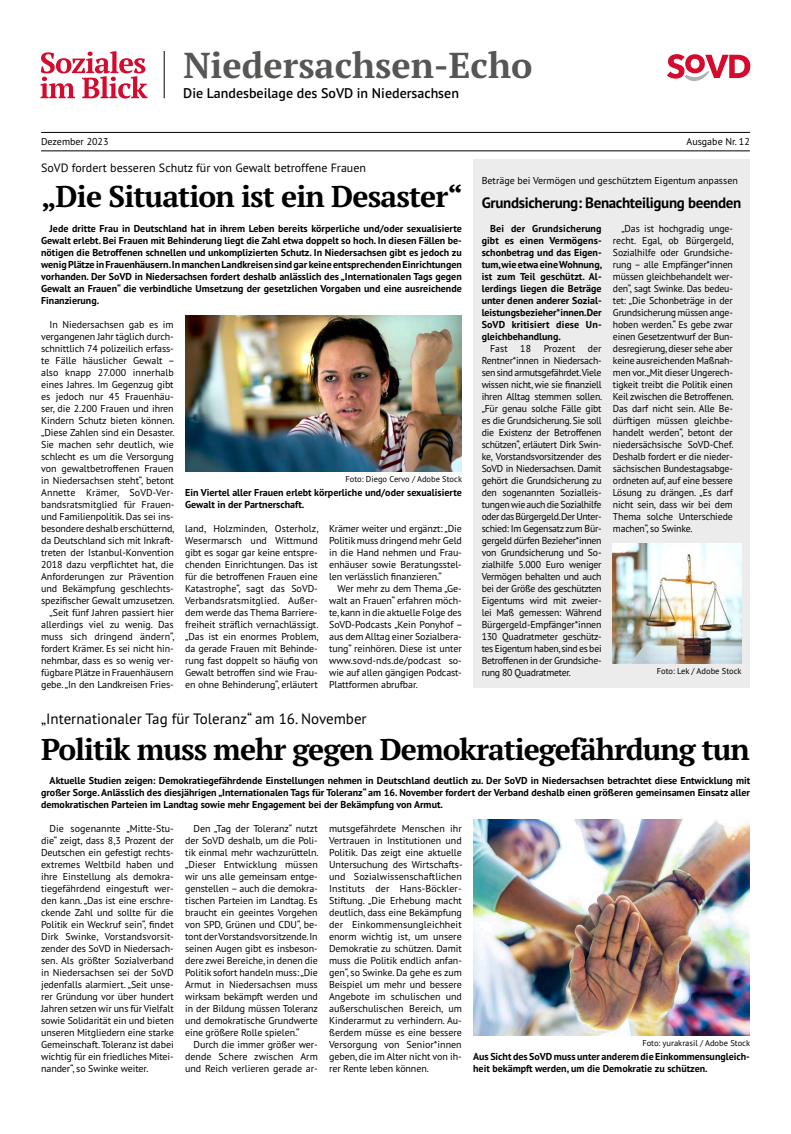
<style>
.page{position:relative;width:791px;height:1134px;background:#fff}
.page>*{position:absolute;margin:0;border:0;box-sizing:border-box;transform-origin:0 0}
.t1{font:700 36px "PT Serif Pro";color:#565655}
.t2{font:700 30px "PT Serif Pro";letter-spacing:-.035em;color:#000}
.t3{font:15px "PT Sans Pro";color:#000}
.t4{font:700 15px "PT Sans Pro";letter-spacing:-.02em;color:#000}
.t5{font:600 14px "PT Sans Pro";color:#000}
.t6{font:12px "PT Sans Pro";color:#000}
.t7{font:10px/12px "PT Sans Pro";letter-spacing:-.01em;color:#000;text-align:justify}
.t8{font:700 10px/12px "PT Sans Pro";color:#000;text-align:justify}
.t9{font:8.5px "PT Sans Pro";color:#000}
</style>
<div class="page">
<img style="left:473px;top:820px;width:277px;height:216px">
<img style="left:185px;top:316px;width:277px;height:156px">
<div style="left:473px;top:160px;width:277px;height:528px;background:#ececec"></div>
<img style="left:613px;top:544px;width:128px;height:120px">
<hr style="left:164px;top:51px;width:1px;height:47px;background:#000">
<hr style="left:41px;top:132px;width:709px;height:1px;background:#000">
<hr style="left:41px;top:151px;width:709px;height:1px;background:#000">
<svg style="left:41px;top:51px;width:107px;height:48px"></svg>
<svg style="left:667px;top:54px;width:83px;height:27px"></svg>
<h1 class="t1" style="left:183px;top:41px;width:351px">Niedersachsen-Echo</h1>
<h3 class="t5" style="left:183px;top:84px;width:277px">Die Landesbeilage des SoVD in Niedersachsen</h3>
<p class="t7" style="left:41px;top:135px;width:69px">Dezember 2023</p>
<p class="t7" style="left:686px;top:135px;width:65px">Ausgabe Nr. 12</p>
<p class="t6" style="left:41px;top:160px;width:326px">SoVD fordert besseren Schutz für von Gewalt betroffene Frauen</p>
<h2 class="t2" style="left:41px;top:177px;width:423px">„Die Situation ist ein Desaster“</h2>
<p class="t8" style="left:41px;top:222px;width:422px;text-indent:8px">Jede dritte Frau in Deutschland hat in ihrem Leben bereits körperliche und/oder sexualisierte Gewalt erlebt. Bei Frauen mit Behinderung liegt die Zahl etwa doppelt so hoch. In diesen Fällen be&shy;nötigen die Betroffenen schnellen und unkomplizierten Schutz. In Niedersachsen gibt es jedoch zu wenig Plätze in Frauenhäusern. In manchen Landkreisen sind gar keine entsprechenden Einrichtungen vorhanden. Der SoVD in Niedersachsen fordert deshalb anlässlich des „Internationalen Tags gegen Gewalt an Frauen“ die verbindliche Umsetzung der gesetzlichen Vorgaben und eine ausreichende Finanzierung.</p>
<p class="t7" style="left:41px;top:318px;width:135px;text-align:right">In Niedersachsen gab es im vergangenen Jahr täglich durch&shy;schnittlich 74 polizeilich erfass&shy;te Fälle häuslicher Gewalt – also knapp 27.000 innerhalb eines Jahres. Im Gegenzug gibt es jedoch nur 45 Frauenhäu&shy;ser, die 2.200 Frauen und ihren<br>Kindern Schutz bieten können. „Diese Zahlen sind ein Desaster.<br>Sie machen sehr deutlich, wie schlecht es um die Versorgung von gewaltbetroffenen Frauen in Niedersachsen steht“, betont<br>Annette Krämer, SoVD-Ver&shy;bandsratsmitglied für Frauen&shy;und Familienpolitik. Das sei ins&shy;besondere deshalb erschütternd, da Deutschland sich mit Inkraft&shy;treten der Istanbul-Konvention<br>2018 dazu verpflichtet hat, die<br>Anforderungen zur Prävention und Bekämpfung geschlechts&shy;spezifischer Gewalt umzusetzen. „Seit fünf Jahren passiert hier allerdings viel zu wenig. Das muss sich dringend ändern“, fordert Krämer. Es sei nicht hin&shy;nehmbar, dass es so wenig ver&shy;fügbare Plätze in Frauenhäusern gebe. „In den Landkreisen Fries-</p>
<p class="t9" style="left:346px;top:473px;width:118px">Foto: Diego Cervo / Adobe Stock</p>
<p class="t8" style="left:185px;top:486px;width:278px">Ein Viertel aller Frauen erlebt körperliche und/oder sexualisierte<br>Gewalt in der Partnerschaft.</p>
<p class="t7" style="left:185px;top:522px;width:135px">land, Holzminden, Osterholz, Wesermarsch und Wittmund gibt es sogar gar keine entspre&shy;chenden Einrichtungen. Das ist für die betroffenen Frauen eine Katastrophe“, sagt das SoVD-Verbandsratsmitglied. Außer&shy;dem werde das Thema Barriere&shy;freiheit sträflich vernachlässigt. „Das ist ein enormes Problem, da gerade Frauen mit Behinde&shy;rung fast doppelt so häufig von Gewalt betroffen sind wie Frau&shy;en ohne Behinderung“, erläutert</p>
<p class="t7" style="left:329px;top:522px;width:134px">Krämer weiter und ergänzt: „Die Politik muss dringend mehr Geld in die Hand nehmen und Frau&shy;enhäuser sowie Beratungsstel&shy;len verlässlich finanzieren.“</p>
<p class="t7" style="left:329px;top:582px;width:135px;text-indent:8px">Wer mehr zu dem Thema „Ge&shy;walt an Frauen“ erfahren möch&shy;te, kann in die aktuelle Folge des SoVD-Podcasts „Kein Ponyhof – aus dem Alltag einer Sozialbera&shy;tung“ reinhören. Diese ist unter www.sovd-nds.de/podcast so&shy;wie auf allen gängigen Podcast-Plattformen abrufbar.</p>
<h3 class="t3" style="left:41px;top:709px;width:327px">„Internationaler Tag für Toleranz“ am 16. November</h3>
<p class="t7" style="left:482px;top:174px;width:258px">Beträge bei Vermögen und geschütztem Eigentum anpassen</p>
<h3 class="t4" style="left:482px;top:193px;width:261px">Grundsicherung: Benachteiligung beenden</h3>
<p class="t8" style="left:482px;top:222px;width:122px;text-indent:8px">Bei der Grundsicherung gibt es einen Vermögens&shy;schonbetrag und das Eigen&shy;tum, wie etwa eine Wohnung, ist zum Teil geschützt. Al&shy;lerdings liegen die Beträge unter denen anderer Sozial&shy;leistungsbezieher*innen. Der SoVD kritisiert diese Un&shy;gleichbehandlung.</p>
<p class="t7" style="left:490px;top:342px;width:19px">Fast</p>
<p class="t7" style="left:520px;top:342px;width:12px">18</p>
<p class="t7" style="left:544px;top:342px;width:33px">Prozent</p>
<p class="t7" style="left:613px;top:222px;width:122px;text-indent:9px">„Das ist hochgradig unge&shy;recht. Egal, ob Bürgergeld, Sozialhilfe oder Grundsiche&shy;rung – alle Empfänger*innen müssen gleichbehandelt wer&shy;den“, sagt Swinke. Das bedeu&shy;tet: „Die Schonbeträge in der Grundsicherung müssen ange&shy;hoben werden.“ Es gebe zwar einen Gesetzentwurf der Bun&shy;desregierung, dieser sehe aber keine ausreichenden Maßnah&shy;men vor.„Mit dieser Ungerech&shy;tigkeit treibt die Politik einen Keil zwischen die Betroffenen.<br>Das darf nicht sein. Alle Be&shy;dürftigen müssen gleichbe&shy;handelt werden“, betont der niedersächsische SoVD-Chef.<br>Deshalb fordert er die nieder&shy;sächsischen Bundestagsabge&shy;ordneten auf, auf eine bessere Lösung zu drängen. „Es darf nicht sein, dass wir bei dem Thema solche Unterschiede machen“, so Swinke.</p>
<p class="t7" style="left:482px;top:342px;width:122px;text-indent:106px">der Rentner*innen in Niedersach&shy;sen sind armutsgefährdet.Viele wissen nicht, wie sie finanziell ihren Alltag stemmen sollen. „Für genau solche Fälle gibt es die Grundsicherung. Sie soll die Existenz der Betroffenen schützen“, erläutert Dirk Swin&shy;ke, Vorstandsvorsitzender des SoVD in Niedersachsen. Damit gehört die Grundsicherung zu den sogenannten Sozialleis&shy;tungen wie auch die Sozialhilfe oder das Bürgergeld.Der Unter&shy;schied: Im Gegensatz zum Bür&shy;gergeld dürfen Bezieher*innen von Grundsicherung und So&shy;zialhilfe 5.000 Euro weniger Vermögen behalten und auch bei der Größe des geschützten Eigentums wird mit zweier&shy;lei Maß gemessen: Während Bürgergeld-Empfänger*innen 130 Quadratmeter geschütz&shy;tes Eigentum haben,sind es bei Betroffenen in der Grundsiche&shy;rung 80 Quadratmeter.</p>
<p class="t9" style="left:657px;top:665px;width:86px">Foto: Lek / Adobe Stock</p>
<h2 class="t2" style="left:41px;top:729px;width:710px">Politik muss mehr gegen Demokratiegefährdung tun</h2>
<p class="t8" style="left:41px;top:774px;width:711px;text-indent:8px">Aktuelle Studien zeigen: Demokratiegefährdende Einstellungen nehmen in Deutschland deutlich zu. Der SoVD in Niedersachsen betrachtet diese Entwicklung mit großer Sorge. Anlässlich des diesjährigen „Internationalen Tags für Toleranz“ am 16. November fordert der Verband deshalb einen größeren gemeinsamen Einsatz aller demokratischen Parteien im Landtag sowie mehr Engagement bei der Bekämpfung von Armut.</p>
<p class="t7" style="left:41px;top:822px;width:134px;text-indent:9px">Die sogenannte „Mitte-Stu&shy;die“ zeigt, dass 8,3 Prozent der Deutschen ein gefestigt rechts&shy;extremes Weltbild haben und ihre Einstellung als demokra&shy;tiegefährdend eingestuft wer&shy;den kann. „Das ist eine erschre&shy;ckende Zahl und sollte für die Politik ein Weckruf sein“, findet Dirk Swinke, Vorstandsvorsit&shy;zender des SoVD in Niedersach&shy;sen. Als größter Sozialverband in Niedersachsen sei der SoVD jedenfalls alarmiert. „Seit unse&shy;rer Gründung vor über hundert Jahren setzen wir uns für Vielfalt sowie Solidarität ein und bieten unseren Mitgliedern eine starke Gemeinschaft. Toleranz ist dabei wichtig für ein friedliches Mitei&shy;nander“, so Swinke weiter.</p>
<p class="t7" style="left:185px;top:822px;width:135px;text-indent:8px">Den „Tag der Toleranz“ nutzt der SoVD deshalb, um die Poli&shy;tik einmal mehr wachzurütteln. „Dieser Entwicklung müssen wir uns alle gemeinsam entge&shy;genstellen – auch die demokra&shy;tischen Parteien im Landtag. Es braucht ein geeintes Vorgehen von SPD, Grünen und CDU“, be&shy;tont der Vorstandsvorsitzende. In seinen Augen gibt es insbeson&shy;dere zwei Bereiche, in denen die Politik sofort handeln muss: „Die Armut in Niedersachsen muss wirksam bekämpft werden und in der Bildung müssen Toleranz und demokratische Grundwerte eine größere Rolle spielen.“</p>
<p class="t7" style="left:185px;top:1038px;width:134px;text-indent:8px">Durch die immer größer wer&shy;dende Schere zwischen Arm und Reich verlieren gerade ar-</p>
<p class="t7" style="left:329px;top:822px;width:135px">mutsgefährdete Menschen ihr Vertrauen in Institutionen und Politik. Das zeigt eine aktuelle Untersuchung des Wirtschafts&shy;und Sozialwissenschaftlichen Instituts der Hans-Böckler-Stiftung. „Die Erhebung macht deutlich, dass eine Bekämpfung der Einkommensungleichheit enorm wichtig ist, um unsere Demokratie zu schützen. Damit muss die Politik endlich anfan&shy;gen“, so Swinke. Da gehe es zum Beispiel um mehr und bessere Angebote im schulischen und außerschulischen Bereich, um Kinderarmut zu verhindern. Au&shy;ßerdem müsse es eine bessere Versorgung von Senior*innen geben, die im Alter nicht von ih&shy;rer Rente leben können.</p>
<p class="t9" style="left:642px;top:1037px;width:109px">Foto: yurakrasil / Adobe Stock</p>
<p class="t8" style="left:473px;top:1050px;width:278px">Aus Sicht des SoVD muss unter anderem die Einkommensungleich&shy;heit bekämpft werden, um die Demokratie zu schützen.</p>
</div>
